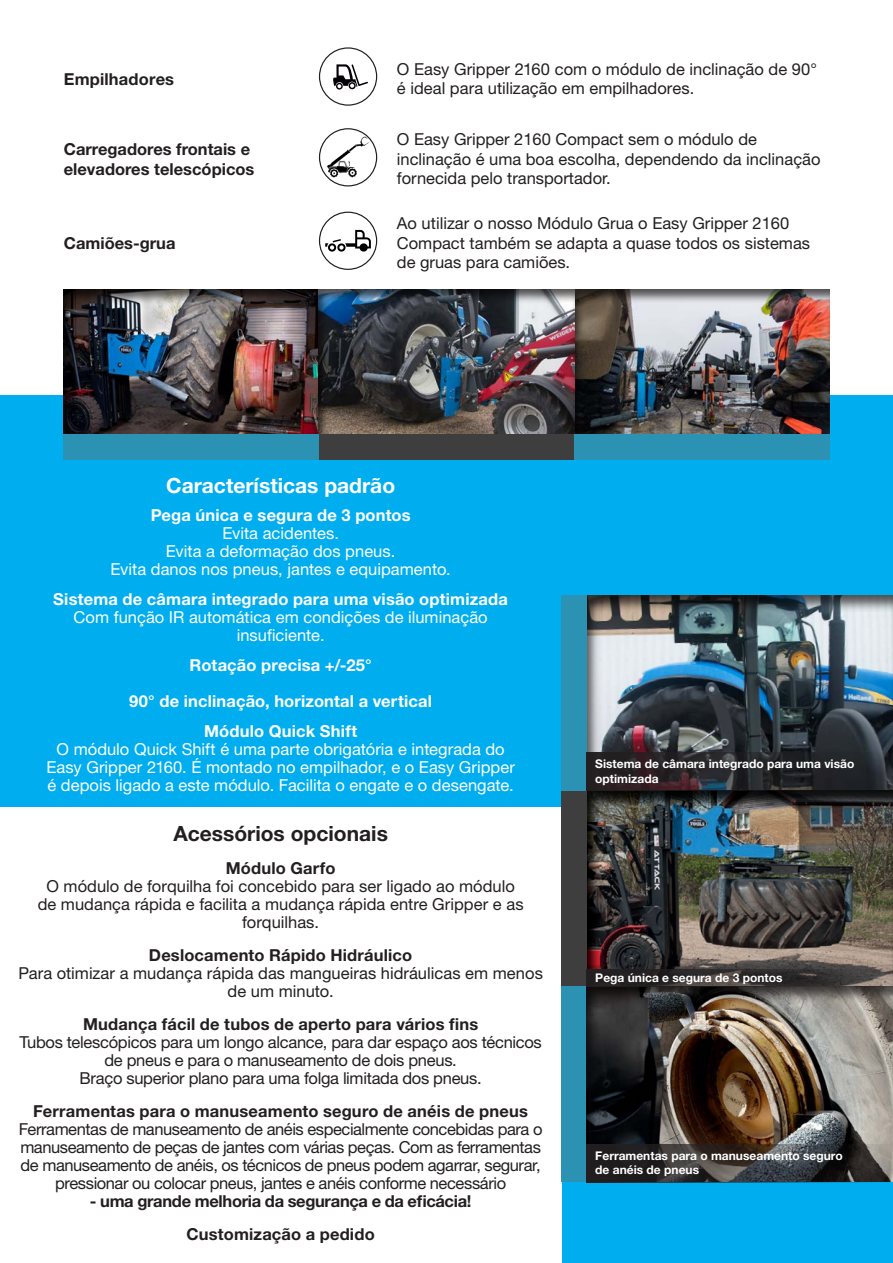
<style>
.page{position:relative;width:893px;height:1263px;background:#fff}
.page>*{position:absolute;margin:0;border:0;box-sizing:border-box;transform-origin:0 0}
.Highlight_Text{font:700 21px "Helvetica Neue";color:#fff}
.Highlight_Text-2{font:700 21px "Helvetica Neue";color:#231f20}
.Highlight_Text-3{font:16.5px/19.5px "Helvetica Neue";color:#231f20}
.Highlight_Text-4{font:16.5px/18px "Helvetica Neue";color:#fff;text-align:center}
.Highlight_Text-5{font:16.5px/18px "Helvetica Neue";letter-spacing:-.025em;color:#231f20;text-align:center}
.Highlight_Text-6{font:700 16.5px/19.8px "Helvetica Neue";letter-spacing:.01em;color:#231f20}
.Highlight_Text-7{font:700 16.5px "Helvetica Neue";letter-spacing:.01em;color:#fff}
.Highlight_Text-8{font:16.5px "Helvetica Neue";letter-spacing:-.02em;color:#231f20}
.Highlight_Text-9{font:700 16.5px "Helvetica Neue";letter-spacing:-.02em;color:#231f20}
.t1{font:700 12px/14.4px "Helvetica Neue";color:#fff}
</style>
<div class="page">
<div style="left:0;top:395px;width:893px;height:868px;background:#00aeef"></div>
<div style="left:63px;top:288px;width:258px;height:147px;background:#231f20;opacity:.75"></div>
<div style="left:574px;top:288px;width:257px;height:147px;background:#231f20;opacity:.75"></div>
<div style="left:318px;top:288px;width:258px;height:147px;background:#231f20;opacity:.75"></div>
<div style="left:319px;top:434px;width:255px;height:25px;background:#3e3e3f"></div>
<div style="left:574px;top:434px;width:255px;height:25px;background:#2c92b4"></div>
<div style="left:64px;top:434px;width:255px;height:25px;background:#2c92b4"></div>
<img style="left:326px;top:135px;width:45px;height:45px">
<div style="left:319px;top:128px;width:58px;height:58px;border:1px solid #231f20;border-radius:50%"></div>
<div style="left:319px;top:47px;width:58px;height:59px;border:1px solid #231f20;border-radius:50%"></div>
<svg style="left:333px;top:64px;width:35px;height:26px"></svg>
<div style="left:319px;top:212px;width:58px;height:58px;border:1px solid #231f20;border-radius:50%"></div>
<svg style="left:325px;top:230px;width:46px;height:22px"></svg>
<div style="left:0;top:808px;width:561px;height:455px;background:#fff"></div>
<div style="left:587px;top:594px;width:306px;height:198px;background:#231f20;opacity:.75"></div>
<div style="left:587px;top:788px;width:306px;height:200px;background:#231f20;opacity:.75"></div>
<div style="left:561px;top:791px;width:26px;height:195px;background:#3e3e3f"></div>
<div style="left:561px;top:986px;width:26px;height:196px;background:#2c92b4"></div>
<div style="left:561px;top:595px;width:26px;height:196px;background:#2c92b4"></div>
<div style="left:587px;top:986px;width:306px;height:198px;background:#231f20;opacity:.75"></div>
<svg style="left:587px;top:1144px;width:306px;height:38px;background:#383535"></svg>
<svg style="left:587px;top:753px;width:306px;height:38px;background:#272629"></svg>
<svg style="left:587px;top:969px;width:306px;height:17px;background:#3a3534"></svg>
<p class="Highlight_Text-6" style="left:64px;top:69px;width:112px">Empilhadores</p>
<p class="Highlight_Text-6" style="left:64px;top:140px;width:192px">Carregadores frontais e elevadores telescópicos</p>
<p class="Highlight_Text-6" style="left:64px;top:233px;width:113px">Camiões-grua</p>
<p class="Highlight_Text-3" style="left:397px;top:60px;width:422px">O Easy Gripper 2160 com o módulo de inclinação de 90° é ideal para utilização em empilhadores.</p>
<p class="Highlight_Text-3" style="left:397px;top:130px;width:425px">O Easy Gripper 2160 Compact sem o módulo de inclinação é uma boa escolha, dependendo da inclinação fornecida pelo transportador.</p>
<p class="Highlight_Text-3" style="left:397px;top:214px;width:415px">Ao utilizar o nosso Módulo Grua o Easy Gripper 2160<br>Compact também se adapta a quase todos os sistemas de gruas para camiões.</p>
<p class="Highlight_Text" style="left:166px;top:468px;width:231px">Características padrão</p>
<p class="Highlight_Text-7" style="left:151px;top:502px;width:261px">Pega única e segura de 3 pontos</p>
<p class="Highlight_Text-4" style="left:222px;top:525px;width:118px">Evita acidentes.</p>
<p class="Highlight_Text-4" style="left:166px;top:543px;width:231px">Evita a deformação dos pneus.</p>
<p class="Highlight_Text-4" style="left:110px;top:561px;width:342px">Evita danos nos pneus, jantes e equipamento.</p>
<p class="Highlight_Text-7" style="left:53px;top:586px;width:456px">Sistema de câmara integrado para uma visão optimizada</p>
<p class="Highlight_Text-4" style="left:74px;top:609px;width:416px">Com função IR automática em condições de iluminação insuficiente.</p>
<p class="Highlight_Text-7" style="left:190px;top:652px;width:183px">Rotação precisa +/-25°</p>
<p class="Highlight_Text-7" style="left:129px;top:688px;width:304px">90° de inclinação, horizontal a vertical</p>
<p class="Highlight_Text-7" style="left:204px;top:718px;width:155px">Módulo Quick Shift</p>
<p class="Highlight_Text-4" style="left:46px;top:741px;width:470px">O módulo Quick Shift é uma parte obrigatória e integrada do<br>Easy Gripper 2160. É montado no empilhador, e o Easy Gripper é depois ligado a este módulo. Facilita o engate e o desengate.</p>
<p class="Highlight_Text-2" style="left:173px;top:817px;width:216px">Acessórios opcionais</p>
<p class="Highlight_Text-6" style="left:226px;top:859px;width:111px">Módulo Garfo</p>
<p class="Highlight_Text-3" style="left:38px;top:878px;width:487px;line-height:18px;text-align:center">O módulo de forquilha foi concebido para ser ligado ao módulo de mudança rápida e facilita a mudança rápida entre Gripper e as forquilhas.</p>
<p class="Highlight_Text-6" style="left:149px;top:946px;width:265px">Deslocamento Rápido Hidráulico</p>
<p class="Highlight_Text-3" style="left:18px;top:965px;width:526px;line-height:18px;text-align:center">Para otimizar a mudança rápida das mangueiras hidráulicas em menos de um minuto.</p>
<p class="Highlight_Text-6" style="left:83px;top:1015px;width:397px">Mudança fácil de tubos de aperto para vários fins</p>
<p class="Highlight_Text-3" style="left:19px;top:1034px;width:524px;line-height:18px;text-align:center">Tubos telescópicos para um longo alcance, para dar espaço aos técnicos de pneus e para o manuseamento de dois pneus.</p>
<p class="Highlight_Text-8" style="left:80px;top:1066px;width:404px">Braço superior plano para uma folga limitada dos pneus.</p>
<p class="Highlight_Text-6" style="left:33px;top:1102px;width:496px">Ferramentas para o manuseamento seguro de anéis de pneus</p>
<p class="Highlight_Text-5" style="left:19px;top:1121px;width:525px">Ferramentas de manuseamento de anéis especialmente concebidas para o manuseamento de peças de jantes com várias peças. Com as ferramentas de manuseamento de anéis, os técnicos de pneus podem agarrar, segurar, pressionar ou colocar pneus, jantes e anéis conforme necessário</p>
<p class="Highlight_Text-9" style="left:90px;top:1188px;width:383px">- uma grande melhoria da segurança e da eficácia!</p>
<p class="Highlight_Text-6" style="left:187px;top:1225px;width:190px">Customização a pedido</p>
<p class="t1" style="left:595px;top:757px;width:261px">Sistema de câmara integrado para uma visão optimizada</p>
<p class="t1" style="left:595px;top:970px;width:189px">Pega única e segura de 3 pontos</p>
<p class="t1" style="left:595px;top:1148px;width:249px">Ferramentas para o manuseamento seguro de anéis de pneus</p>
</div>
